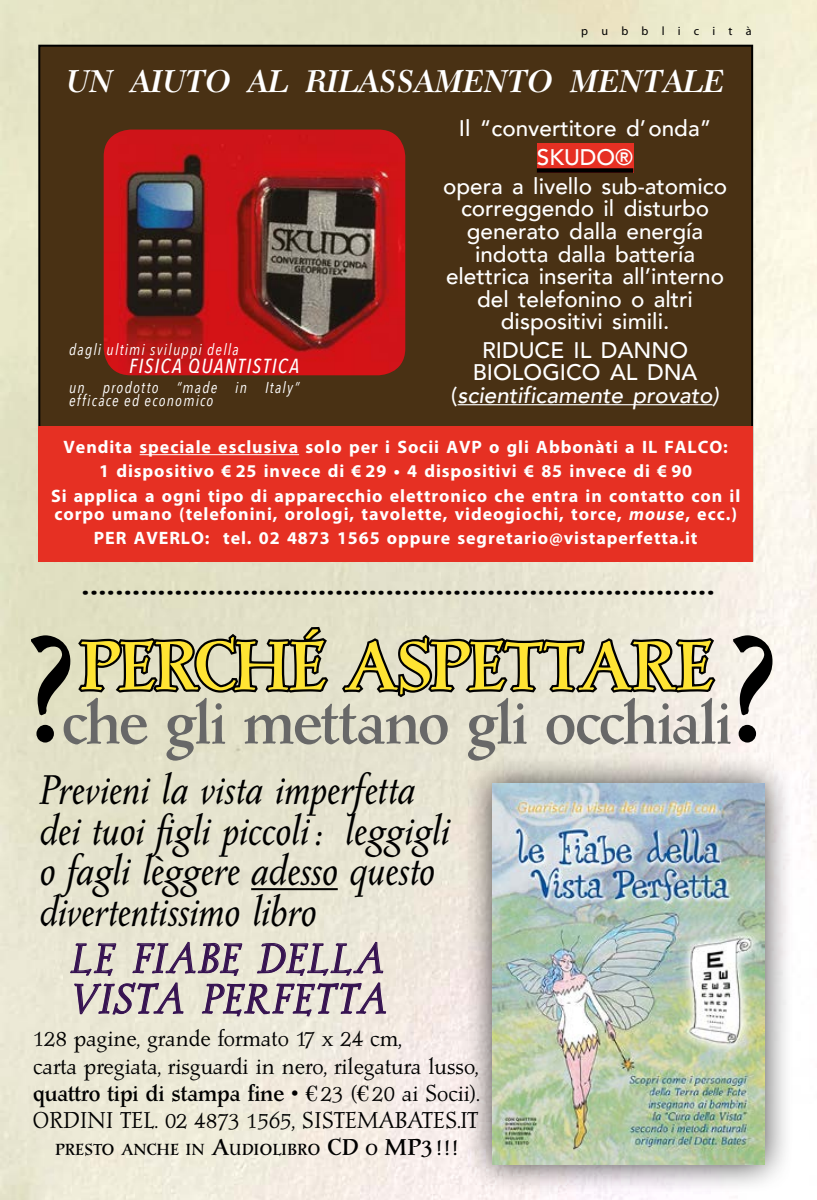
<style>
.page{position:relative;width:817px;height:1200px;background:#fff}
.page>*{position:absolute;margin:0;border:0;box-sizing:border-box;transform-origin:0 0}
.t1{font:500 162px "Post Mediaeval";color:#000}
.t2{font:500 67.5px "Post Mediaeval";letter-spacing:-.01em;color:#ffe433}
.t3{font:500 60.75px "Post Mediaeval";letter-spacing:-.02em;color:#686868}
.t4{font:italic 40.5px/40.5px "Post Mediaeval";color:#000}
.t5{font:italic 40.5px/40.5px "Post Mediaeval";letter-spacing:.055em;color:#361251}
.t6{font:italic 600 33.07px "New Caledonia";letter-spacing:-.03em;color:#fff}
.t7{font:800 23.18px "Clear Gothic Serial";color:#000}
.t8{font:500 22.5px/22.5px "Avenir";color:#fff;text-align:center}
.t9{font:22.5px/27px "Post Mediaeval";color:#000}
.t10{font:italic 500 20.25px "Avenir Next Condensed";letter-spacing:.07em;color:#fff}
.t11{font:700 18px/24.3px "Myriad Pro";letter-spacing:.05em;color:#fff;text-align:center}
.t12{font:italic 15.75px/13.5px "Avenir Next Condensed";letter-spacing:.075em;color:#fff}
.t13{font:500 15.75px "Post Mediaeval";letter-spacing:.03em;color:#000}
.t14{font:12.15px "Myriad Pro";letter-spacing:1.09em;color:#000}
.s1{font-style:italic}
.s2{font-weight:500}
.s3{font-family:"Century Schoolbook"}
.s4{font-size:22.5px}
</style>
<div class="page">
<img style="left:0;top:0;width:816px;height:1199px">
<div style="left:39px;top:46px;width:713px;height:514px;background:#493114"></div>
<div style="left:38px;top:426px;width:715px;height:135px;background:#e63023"></div>
<hr style="left:139px;top:454px;width:160px;height:1px;background:#fff">
<div style="left:536px;top:142px;width:97px;height:30px;background:#e63023"></div>
<div style="left:536px;top:168px;width:97px;height:5px;background:#000"></div>
<hr style="left:457px;top:404px;width:255px;height:1px;background:#fff">
<img style="left:104px;top:129px;width:301px;height:246px">
<hr style="left:251px;top:887px;width:86px;height:2px;background:#000">
<svg style="left:69px;top:940px;width:317px;height:76px;background:#ccc3bf"></svg>
<svg style="left:75px;top:623px;width:256px;height:72px;background:#898878"></svg>
<svg style="left:339px;top:631px;width:379px;height:68px;background:#939185"></svg>
<div style="left:463px;top:754px;width:331px;height:439px;background:#000;opacity:.75"></div>
<img style="left:492px;top:783px;width:272px;height:381px">
<p class="t14" style="left:581px;top:23px;width:172px">pubblicità</p>
<h3 class="t6" style="left:66px;top:62px;width:660px">UN AIUTO AL RILASSAMENTO MENTALE</h3>
<p class="t12" style="left:69px;top:343px;width:171px">dagli ultimi sviluppi della</p>
<p class="t10" style="left:129px;top:352px;width:171px">FISICA QUANTISTICA</p>
<p class="t12" style="left:69px;top:381px;width:231px">un prodotto “made in Italy” efficace ed economico</p>
<p class="t8" style="left:443px;top:115px;width:285px;line-height:28.8px">Il “convertitore d’onda”<br>SKUDO®<br>opera a livello sub-atomico</p>
<p class="t8" style="left:446px;top:198px;width:279px">correggendo il disturbo generato dalla energía indotta dalla battería elettrica inserita all’interno del telefonino o altri dispositivi simili.</p>
<p class="t8" style="left:451px;top:339px;width:269px">RIDUCE IL DANNO<br>BIOLOGICO AL DNA (<span class="s1">scientificamente provato)</span></p>
<p class="t11" style="left:51px;top:434px;width:690px">Vendita speciale esclusiva solo per i Socii AVP o gli Abbonàti a IL FALCO:<br>1 dispositivo € 25 invece di € 29 • 4 dispositivi € 85 invece di € 90<br>Si applica a ogni tipo di apparecchio elettronico che entra in contatto con il</p>
<p class="t11" style="left:54px;top:500px;width:684px">corpo umano (telefonini, orologi, tavolette, videogiochi, torce, <span class="s1">mouse</span>, ecc.)<br>PER AVERLO: tel. 02 4873 1565 oppure segretario@vistaperfetta.it</p>
<p class="t7" style="left:83px;top:577px;width:632px">•••••••••••••••••••••••••••••••••••••••••••••••••••••••••••••••••••••••••••</p>
<h2 class="t2" style="left:80px;top:626px;width:634px">PERCHÉ ASPETTARE</h2>
<h3 class="t3" style="left:62px;top:686px;width:671px">che gli mettano gli occhiali</h3>
<h1 class="t1" style="left:18px;top:590px;width:55px">?</h1>
<h1 class="t1" style="left:720px;top:590px;width:55px">?</h1>
<h3 class="t4" style="left:39px;top:770px;width:411px">Previeni la vista imperfetta dei tuoi figli piccoli : leggigli o fagli lèggere adesso questo divertentissimo libro</h3>
<h3 class="t5" style="left:71px;top:938px;width:316px">LE FIABE DELLA<br>VISTA PERFETTA</h3>
<p class="t9" style="left:33px;top:1025px;width:448px">128 pagine, grande formato 17 x 24 cm,<br>carta pregiata, risguardi in nero, rilegatura lusso, <span class="s2">quattro tipi di stampa fine</span> • <span class="s3">€</span>23 (<span class="s3">€</span>20 ai Socii).<br>ORDINI TEL. 02 4873 1565, SISTEMABATES.IT</p>
<p class="t13" style="left:56px;top:1139px;width:403px">PRESTO ANCHE IN <span class="s4">A</span>UDIOLIBRO <span class="s4">CD</span> O <span class="s4">MP3 ! ! !</span></p>
</div>
